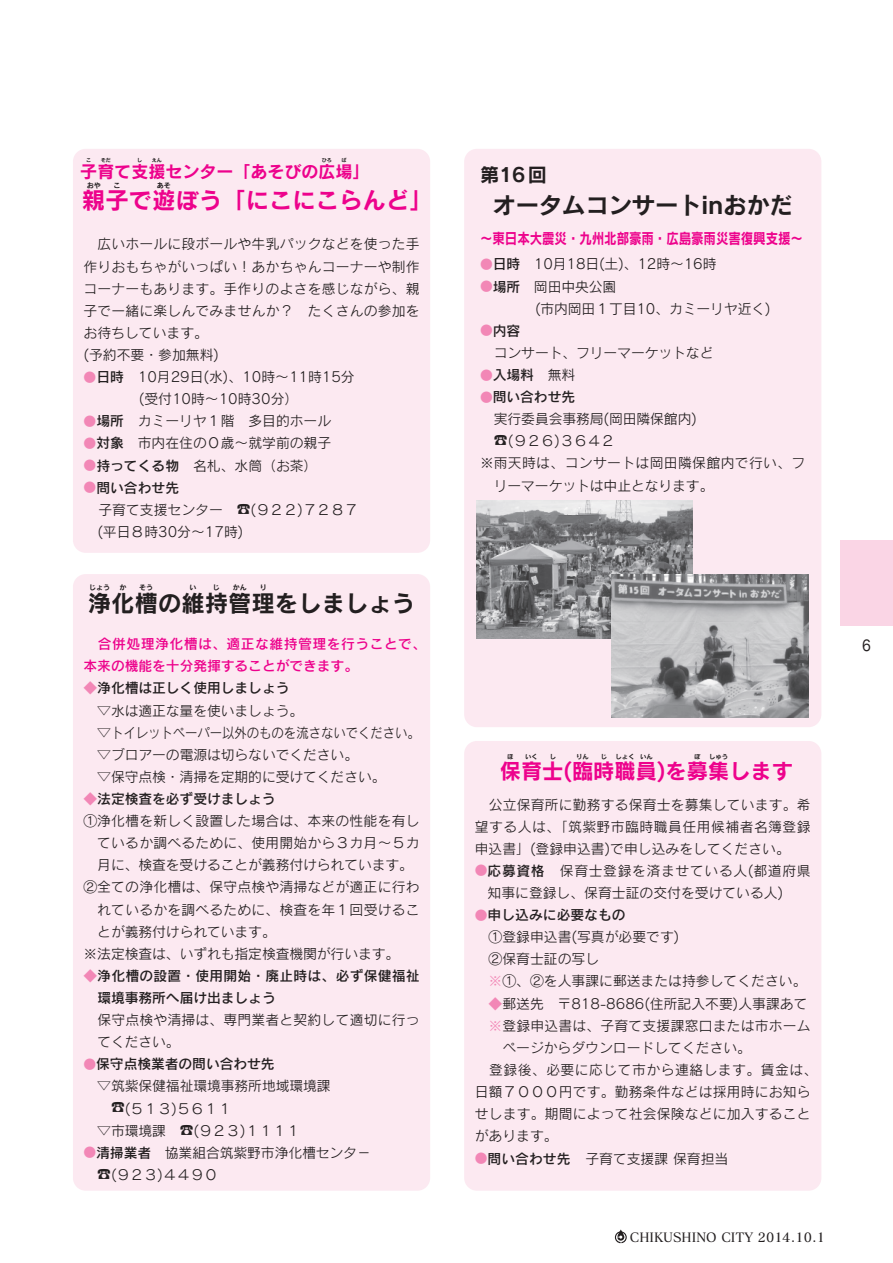
<style>
.page{position:relative;width:893px;height:1263px;background:#fff}
.page>*{position:absolute;margin:0;border:0;box-sizing:border-box;transform-origin:0 0}
.t1{font:23.4px "Rodin Pro B";letter-spacing:-.005em;color:#231f20}
.t2{font:23.4px "Rodin Pro B";color:#ed028c}
.t3{font:21.3px "Rodin Pro B";color:#ed028c}
.t4{font:19.2px "Rodin Pro B";color:#231f20}
.t5{font:16.95px "Rodin Pro B";color:#ed028c}
.t6{font:14.85px "Rodin Pro B";letter-spacing:-.005em;color:#ed028c;scale:.84 1}
.t7{font:14.85px "Hira Maru Pro W4";color:#231f20;scale:.9 1}
.t8{font:13.8px/22px "Rodin Pro M";color:#231f20}
.t9{font:13.8px "Rodin Pro DB";letter-spacing:-.005em;color:#231f20}
.t10{font:13.8px/22px "Rodin Pro DB";letter-spacing:.035em;color:#ed028c}
.t11{font:13.8px/22px "Rodin Pro DB";letter-spacing:.015em;color:#231f20}
.t12{font:13.8px "Rodin Pro M";letter-spacing:.025em;color:#231f20}
.t13{font:13.8px "Rodin Pro M";letter-spacing:.035em;color:#231f20}
.t14{font:12.75px "Matisse Pro DB";color:#231f20}
.t15{font:7.05px "Rodin Pro B";color:#231f20}
.t16{font:6.45px "Rodin Pro B";color:#231f20}
.t17{font:5.1px "Rodin Pro B";color:#231f20}
.s1{font-family:"Rodin Pro DB";font-size:12.75px;color:#f287b6}
.s2{font-family:"Rodin Pro DB"}
.s3{font-size:12.75px;color:#f287b6}
.s4{font-family:"Osaka"}
.s5{color:#f287b6}
.s6{font-family:"Rodin Pro M"}
.s7{font-family:"Rodin Pro DB";color:#f287b6}
</style>
<div class="page">
<svg style="left:615px;top:1229px;width:12px;height:14px"></svg>
<div style="left:840px;top:540px;width:53px;height:85px;background:#fad5e5"></div>
<div style="left:464px;top:149px;width:357px;height:578px;background:#fce9f1;border-radius:13px"></div>
<img style="left:477px;top:500px;width:215px;height:139px">
<img style="left:612px;top:574px;width:197px;height:143px">
<div style="left:73px;top:149px;width:357px;height:404px;background:#fce9f1;border-radius:13px"></div>
<div style="left:464px;top:741px;width:357px;height:450px;background:#fce9f1;border-radius:13px"></div>
<div style="left:73px;top:574px;width:357px;height:617px;background:#fce9f1;border-radius:13px"></div>
<p class="t17" style="left:86px;top:157px;width:7px">こ</p>
<p class="t17" style="left:101px;top:157px;width:12px">そだ</p>
<p class="t17" style="left:137px;top:157px;width:7px">し</p>
<p class="t17" style="left:152px;top:157px;width:12px">えん</p>
<p class="t17" style="left:322px;top:157px;width:12px">ひろ</p>
<p class="t17" style="left:341px;top:157px;width:7px">ば</p>
<h1 class="t2" style="left:82px;top:184px;width:352px">親子で遊ぼう「にこにこらんど」</h1>
<p class="t5" style="left:80px;top:160px;width:291px">子育て支援センター「あそびの広場」</p>
<p class="t15" style="left:87px;top:180px;width:16px">おや</p>
<p class="t15" style="left:114px;top:180px;width:9px">こ</p>
<p class="t15" style="left:157px;top:180px;width:16px">あそ</p>
<p class="t8" style="left:84px;top:233px;width:337px;text-indent:14px">広いホールに段ボールや牛乳パックなどを使った手作りおもちゃがいっぱい！あかちゃんコーナーや制作コーナーもあります。手作りのよさを感じながら、親子で一緒に楽しんでみませんか？　たくさんの参加をお待ちしています。<br>(予約不要・参加無料)</p>
<p class="t8" style="left:84px;top:365px;width:273px;text-align:center"><span class="s1">●</span><span class="s2">日時</span> 10月29日(水)、10時〜11時15分(受付10時〜10時30分）</p>
<p class="t8" style="left:84px;top:410px;width:249px"><span class="s1">●</span><span class="s2">場所</span> カミーリヤ１階　多目的ホール</p>
<p class="t8" style="left:84px;top:432px;width:249px"><span class="s1">●</span><span class="s2">対象</span> 市内在住の０歳〜就学前の親子</p>
<p class="t8" style="left:84px;top:454px;width:235px"><span class="s1">●</span><span class="s2">持ってくる物</span> 名札、水筒（お茶）</p>
<p class="t9" style="left:84px;top:478px;width:97px"><span class="s3">●</span>問い合わせ先</p>
<p class="t8" style="left:97px;top:499px;width:262px">子育て支援センター　<span class="s4">☎</span>(９２２)７２８７(平日８時30分〜17時)</p>
<p class="t15" style="left:89px;top:583px;width:23px">じょう</p>
<p class="t15" style="left:119px;top:583px;width:9px">か</p>
<p class="t15" style="left:139px;top:583px;width:16px">そう</p>
<p class="t15" style="left:190px;top:583px;width:9px">い</p>
<p class="t15" style="left:213px;top:583px;width:9px">じ</p>
<p class="t15" style="left:233px;top:583px;width:16px">かん</p>
<p class="t15" style="left:260px;top:583px;width:9px">り</p>
<h1 class="t1" style="left:88px;top:587px;width:329px">浄化槽の維持管理をしましょう</h1>
<p class="t10" style="left:84px;top:632px;width:344px;text-indent:14px">合併処理浄化槽は、適正な維持管理を行うことで、本来の機能を十分発揮することができます。</p>
<p class="t9" style="left:84px;top:679px;width:207px"><span class="s5">◆</span>浄化槽は正しく使用しましょう</p>
<p class="t8" style="left:97px;top:699px;width:324px">▽水は適正な量を使いましょう。<br>▽トイレットペーパー以外のものを流さないでください。▽ブロアーの電源は切らないでください。<br>▽保守点検・清掃を定期的に受けてください。</p>
<p class="t9" style="left:84px;top:790px;width:194px"><span class="s5">◆</span>法定検査を必ず受けましょう</p>
<p class="t8" style="left:84px;top:809px;width:337px">①浄化槽を新しく設置した場合は、本来の性能を有し</p>
<p class="t8" style="left:97px;top:831px;width:324px">ているか調べるために、使用開始から３カ月〜５カ</p>
<p class="t8" style="left:97px;top:854px;width:317px">月に、検査を受けることが義務付けられています。</p>
<p class="t8" style="left:84px;top:876px;width:337px">②全ての浄化槽は、保守点検や清掃などが適正に行わ</p>
<p class="t8" style="left:97px;top:898px;width:324px">れているかを調べるために、検査を年１回受けるこ</p>
<p class="t8" style="left:97px;top:920px;width:180px">とが義務付けられています。</p>
<p class="t8" style="left:84px;top:942px;width:317px">※法定検査は、いずれも指定検査機関が行います。</p>
<p class="t11" style="left:97px;top:964px;width:324px;text-indent:-14px"><span class="s5">◆</span>浄化槽の設置・使用開始・廃止時は、必ず保健福祉環境事務所へ届け出ましょう</p>
<p class="t8" style="left:97px;top:1008px;width:324px">保守点検や清掃は、専門業者と契約して適切に行ってください。</p>
<p class="t9" style="left:84px;top:1055px;width:193px"><span class="s3">●</span>保守点検業者の問い合わせ先</p>
<p class="t8" style="left:97px;top:1075px;width:235px">▽筑紫保健福祉環境事務所地域環境課</p>
<p class="t8" style="left:111px;top:1097px;width:122px"><span class="s4">☎</span>(５１３)５６１１</p>
<p class="t8" style="left:97px;top:1119px;width:205px">▽市環境課　<span class="s4">☎</span>(９２３)１１１１</p>
<p class="t8" style="left:97px;top:1141px;width:275px;text-indent:-14px"><span class="s1">●</span><span class="s2">清掃業者</span> 協業組合筑紫野市浄化槽センタ− <span class="s4">☎</span>(９２３)４４９０</p>
<h3 class="t4" style="left:480px;top:162px;width:68px">第16回</h3>
<h1 class="t1" style="left:492px;top:190px;width:302px">オータムコンサートinおかだ</h1>
<p class="t6" style="left:480px;top:228px;width:386px">〜東日本大震災・九州北部豪雨・広島豪雨災害復興支援〜</p>
<p class="t8" style="left:480px;top:253px;width:238px"><span class="s1">●</span><span class="s2">日時</span> 10月18日(土)、12時〜16時</p>
<p class="t8" style="left:535px;top:275px;width:237px;text-indent:-55px"><span class="s1">●</span><span class="s2">場所</span> 岡田中央公園<br>(市内岡田１丁目10、カミーリヤ近く)</p>
<p class="t9" style="left:480px;top:321px;width:42px"><span class="s3">●</span>内容</p>
<p class="t8" style="left:494px;top:341px;width:221px">コンサート、フリーマーケットなど</p>
<p class="t9" style="left:480px;top:366px;width:97px"><span class="s3">●</span>入場料 <span class="s6">無料</span></p>
<p class="t9" style="left:480px;top:388px;width:97px"><span class="s3">●</span>問い合わせ先</p>
<p class="t8" style="left:494px;top:407px;width:205px">実行委員会事務局(岡田隣保館内)</p>
<p class="t8" style="left:494px;top:430px;width:123px"><span class="s4">☎</span>(９２６)３６４２</p>
<p class="t12" style="left:480px;top:454px;width:327px">※雨天時は、コンサートは岡田隣保館内で行い、フ</p>
<p class="t8" style="left:494px;top:474px;width:221px">リーマーケットは中止となります。</p>
<p class="t7" style="left:862px;top:632px;width:11px">6</p>
<p class="t16" style="left:507px;top:753px;width:8px">ほ</p>
<p class="t16" style="left:525px;top:753px;width:14px">いく</p>
<p class="t16" style="left:550px;top:753px;width:8px">し</p>
<p class="t16" style="left:576px;top:753px;width:14px">りん</p>
<p class="t16" style="left:601px;top:753px;width:8px">じ</p>
<p class="t16" style="left:616px;top:753px;width:21px">しょく</p>
<p class="t16" style="left:640px;top:753px;width:14px">いん</p>
<p class="t16" style="left:694px;top:753px;width:8px">ぼ</p>
<p class="t16" style="left:709px;top:753px;width:21px">しゅう</p>
<p class="t8" style="left:475px;top:793px;width:337px;text-align:justify;text-indent:14px">公立保育所に勤務する保育士を募集しています。希望する人は、「筑紫野市臨時職員任用候補者名簿登録申込書」(登録申込書)で申し込みをしてください。</p>
<p class="t8" style="left:488px;top:859px;width:325px;text-indent:-13px"><span class="s1">●</span><span class="s2">応募資格</span> 保育士登録を済ませている人(都道府県知事に登録し、保育士証の交付を受けている人)</p>
<p class="t9" style="left:475px;top:906px;width:152px"><span class="s3">●</span>申し込みに必要なもの</p>
<p class="t8" style="left:489px;top:925px;width:319px">①登録申込書(写真が必要です)<br>②保育士証の写し<br><span class="s5">※</span>①、②を人事課に郵送または持参してください。</p>
<p class="t8" style="left:489px;top:992px;width:320px"><span class="s7">◆</span>郵送先　〒818-8686(住所記入不要)人事課あて</p>
<p class="t8" style="left:489px;top:1014px;width:324px"><span class="s5">※</span>登録申込書は、子育て支援課窓口または市ホーム</p>
<p class="t8" style="left:502px;top:1036px;width:250px">ページからダウンロードしてください。</p>
<p class="t13" style="left:489px;top:1061px;width:330px">登録後、必要に応じて市から連絡します。賃金は、</p>
<p class="t8" style="left:475px;top:1080px;width:337px">日額７０００円です。勤務条件などは採用時にお知ら</p>
<p class="t8" style="left:475px;top:1102px;width:337px">せします。期間によって社会保険などに加入すること</p>
<p class="t8" style="left:475px;top:1124px;width:84px">があります。</p>
<p class="t8" style="left:475px;top:1147px;width:255px"><span class="s1">●</span><span class="s2">問い合わせ先</span> 子育て支援課 保育担当</p>
<h2 class="t3" style="left:500px;top:756px;width:295px">保育士(臨時職員)を募集します</h2>
<p class="t14" style="left:630px;top:1229px;width:197px">CHIKUSHINO CITY 2014.10.1</p>
</div>
